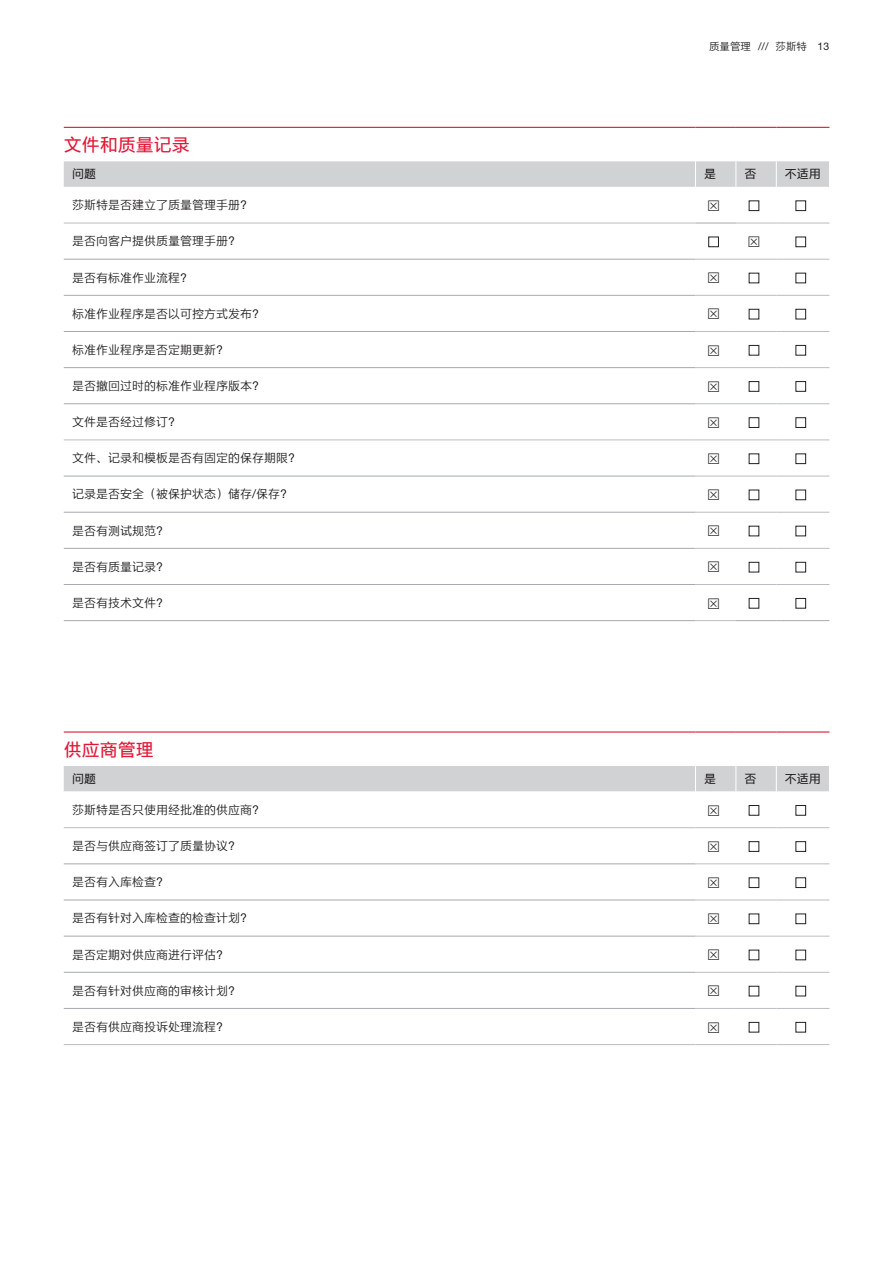
<style>
.page{position:relative;width:893px;height:1263px;background:#fff}
.page>*{position:absolute;margin:0;border:0;box-sizing:border-box;transform-origin:0 0}
.t1{font:18px "M Ying Hei PRC W5";color:#e21736}
.t2{font:12px "M Ying Hei PRC W4";color:#231f20}
.t3{font:12px "M Ying Hei PRC W5";color:#231f20}
.t4{font:10.5px "M Ying Hei PRC W4";color:#231f20}
</style>
<div class="page">
<svg style="left:64px;top:791px;width:765px;height:181px"></svg>
<div style="left:64px;top:766px;width:765px;height:25px;background:#d1d2d4"></div>
<hr style="left:64px;top:827px;width:631px;height:1px;background:#bcbdc0">
<hr style="left:695px;top:827px;width:41px;height:1px;background:#bcbdc0">
<hr style="left:736px;top:827px;width:40px;height:1px;background:#bcbdc0">
<hr style="left:695px;top:863px;width:41px;height:1px;background:#bcbdc0">
<hr style="left:736px;top:863px;width:40px;height:1px;background:#bcbdc0">
<hr style="left:695px;top:900px;width:41px;height:1px;background:#bcbdc0">
<hr style="left:736px;top:900px;width:40px;height:1px;background:#bcbdc0">
<hr style="left:695px;top:936px;width:41px;height:1px;background:#bcbdc0">
<hr style="left:736px;top:936px;width:40px;height:1px;background:#bcbdc0">
<hr style="left:695px;top:972px;width:41px;height:1px;background:#bcbdc0">
<hr style="left:736px;top:972px;width:40px;height:1px;background:#bcbdc0">
<hr style="left:695px;top:1008px;width:41px;height:1px;background:#bcbdc0">
<hr style="left:736px;top:1008px;width:40px;height:1px;background:#bcbdc0">
<hr style="left:695px;top:1044px;width:41px;height:1px;background:#bcbdc0">
<hr style="left:736px;top:1044px;width:40px;height:1px;background:#bcbdc0">
<hr style="left:776px;top:827px;width:53px;height:1px;background:#bcbdc0">
<hr style="left:776px;top:863px;width:53px;height:1px;background:#bcbdc0">
<hr style="left:776px;top:900px;width:53px;height:1px;background:#bcbdc0">
<hr style="left:776px;top:936px;width:53px;height:1px;background:#bcbdc0">
<hr style="left:776px;top:972px;width:53px;height:1px;background:#bcbdc0">
<hr style="left:776px;top:1008px;width:53px;height:1px;background:#bcbdc0">
<hr style="left:776px;top:1044px;width:53px;height:1px;background:#bcbdc0">
<hr style="left:64px;top:863px;width:631px;height:1px;background:#a8a9ad">
<hr style="left:64px;top:900px;width:631px;height:1px;background:#a8a9ad">
<hr style="left:64px;top:936px;width:631px;height:1px;background:#a8a9ad">
<hr style="left:64px;top:972px;width:631px;height:1px;background:#a8a9ad">
<hr style="left:64px;top:1008px;width:631px;height:1px;background:#a8a9ad">
<hr style="left:64px;top:1044px;width:631px;height:1px;background:#bcbdc0">
<hr style="left:64px;top:731px;width:631px;height:1px;background:#e21736">
<hr style="left:695px;top:731px;width:41px;height:1px;background:#e21736">
<hr style="left:736px;top:731px;width:40px;height:1px;background:#e21736">
<hr style="left:776px;top:731px;width:53px;height:1px;background:#e21736">
<svg style="left:64px;top:222px;width:765px;height:326px"></svg>
<div style="left:64px;top:161px;width:765px;height:26px;background:#d1d2d4"></div>
<hr style="left:64px;top:223px;width:631px;height:1px;background:#bcbdc0">
<hr style="left:695px;top:259px;width:41px;height:1px;background:#bcbdc0">
<hr style="left:736px;top:259px;width:40px;height:1px;background:#bcbdc0">
<hr style="left:695px;top:295px;width:41px;height:1px;background:#bcbdc0">
<hr style="left:736px;top:295px;width:40px;height:1px;background:#bcbdc0">
<hr style="left:695px;top:331px;width:41px;height:1px;background:#bcbdc0">
<hr style="left:736px;top:331px;width:40px;height:1px;background:#bcbdc0">
<hr style="left:695px;top:367px;width:41px;height:1px;background:#bcbdc0">
<hr style="left:736px;top:367px;width:40px;height:1px;background:#bcbdc0">
<hr style="left:695px;top:403px;width:41px;height:1px;background:#bcbdc0">
<hr style="left:736px;top:403px;width:40px;height:1px;background:#bcbdc0">
<hr style="left:695px;top:440px;width:41px;height:1px;background:#bcbdc0">
<hr style="left:736px;top:440px;width:40px;height:1px;background:#bcbdc0">
<hr style="left:695px;top:476px;width:41px;height:1px;background:#bcbdc0">
<hr style="left:736px;top:476px;width:40px;height:1px;background:#bcbdc0">
<hr style="left:695px;top:512px;width:41px;height:1px;background:#bcbdc0">
<hr style="left:736px;top:512px;width:40px;height:1px;background:#bcbdc0">
<hr style="left:695px;top:548px;width:41px;height:1px;background:#bcbdc0">
<hr style="left:736px;top:548px;width:40px;height:1px;background:#bcbdc0">
<hr style="left:695px;top:584px;width:41px;height:1px;background:#bcbdc0">
<hr style="left:736px;top:584px;width:40px;height:1px;background:#bcbdc0">
<hr style="left:695px;top:620px;width:41px;height:1px;background:#bcbdc0">
<hr style="left:776px;top:223px;width:53px;height:1px;background:#bcbdc0">
<hr style="left:776px;top:259px;width:53px;height:1px;background:#bcbdc0">
<hr style="left:776px;top:295px;width:53px;height:1px;background:#bcbdc0">
<hr style="left:776px;top:331px;width:53px;height:1px;background:#bcbdc0">
<hr style="left:776px;top:367px;width:53px;height:1px;background:#bcbdc0">
<hr style="left:776px;top:403px;width:53px;height:1px;background:#bcbdc0">
<hr style="left:776px;top:440px;width:53px;height:1px;background:#bcbdc0">
<hr style="left:776px;top:476px;width:53px;height:1px;background:#bcbdc0">
<hr style="left:776px;top:512px;width:53px;height:1px;background:#bcbdc0">
<hr style="left:776px;top:548px;width:53px;height:1px;background:#bcbdc0">
<hr style="left:776px;top:584px;width:53px;height:1px;background:#bcbdc0">
<hr style="left:64px;top:259px;width:631px;height:1px;background:#a8a9ad">
<hr style="left:736px;top:620px;width:40px;height:1px;background:#a8a9ad">
<hr style="left:776px;top:620px;width:53px;height:1px;background:#a8a9ad">
<hr style="left:64px;top:295px;width:631px;height:1px;background:#a8a9ad">
<hr style="left:64px;top:331px;width:631px;height:1px;background:#a8a9ad">
<hr style="left:64px;top:367px;width:631px;height:1px;background:#a8a9ad">
<hr style="left:64px;top:403px;width:631px;height:1px;background:#a8a9ad">
<hr style="left:64px;top:440px;width:631px;height:1px;background:#bcbdc0">
<hr style="left:64px;top:476px;width:631px;height:1px;background:#a8a9ad">
<hr style="left:64px;top:512px;width:631px;height:1px;background:#a8a9ad">
<hr style="left:64px;top:548px;width:631px;height:1px;background:#a8a9ad">
<hr style="left:64px;top:584px;width:631px;height:1px;background:#a8a9ad">
<hr style="left:64px;top:620px;width:631px;height:1px;background:#a8a9ad">
<hr style="left:64px;top:127px;width:631px;height:1px;background:#e21736">
<hr style="left:695px;top:127px;width:41px;height:1px;background:#e21736">
<hr style="left:736px;top:127px;width:40px;height:1px;background:#e21736">
<hr style="left:776px;top:127px;width:53px;height:1px;background:#e21736">
<hr style="left:695px;top:223px;width:41px;height:1px;background:#a8a9ad">
<hr style="left:736px;top:223px;width:40px;height:1px;background:#bcbdc0">
<svg style="left:708px;top:805px;width:11px;height:11px"></svg>
<svg style="left:749px;top:805px;width:10px;height:10px"></svg>
<svg style="left:796px;top:805px;width:10px;height:10px"></svg>
<svg style="left:708px;top:841px;width:11px;height:11px"></svg>
<svg style="left:749px;top:841px;width:10px;height:10px"></svg>
<svg style="left:796px;top:841px;width:10px;height:10px"></svg>
<svg style="left:708px;top:877px;width:11px;height:11px"></svg>
<svg style="left:749px;top:878px;width:10px;height:9px"></svg>
<svg style="left:796px;top:878px;width:10px;height:9px"></svg>
<svg style="left:708px;top:913px;width:11px;height:11px"></svg>
<svg style="left:749px;top:914px;width:10px;height:10px"></svg>
<svg style="left:796px;top:914px;width:10px;height:10px"></svg>
<svg style="left:708px;top:949px;width:11px;height:11px"></svg>
<svg style="left:749px;top:950px;width:10px;height:10px"></svg>
<svg style="left:796px;top:950px;width:10px;height:10px"></svg>
<svg style="left:709px;top:237px;width:9px;height:10px"></svg>
<svg style="left:749px;top:236px;width:10px;height:11px"></svg>
<svg style="left:796px;top:237px;width:10px;height:10px"></svg>
<svg style="left:708px;top:273px;width:11px;height:10px"></svg>
<svg style="left:749px;top:273px;width:10px;height:10px"></svg>
<svg style="left:796px;top:273px;width:10px;height:10px"></svg>
<svg style="left:708px;top:309px;width:11px;height:10px"></svg>
<svg style="left:749px;top:309px;width:10px;height:10px"></svg>
<svg style="left:796px;top:309px;width:10px;height:10px"></svg>
<svg style="left:708px;top:345px;width:11px;height:11px"></svg>
<svg style="left:749px;top:345px;width:10px;height:10px"></svg>
<svg style="left:796px;top:345px;width:10px;height:10px"></svg>
<svg style="left:708px;top:381px;width:11px;height:11px"></svg>
<svg style="left:749px;top:381px;width:10px;height:10px"></svg>
<svg style="left:796px;top:381px;width:10px;height:10px"></svg>
<svg style="left:708px;top:417px;width:11px;height:11px"></svg>
<svg style="left:749px;top:418px;width:10px;height:9px"></svg>
<svg style="left:796px;top:418px;width:10px;height:9px"></svg>
<svg style="left:708px;top:453px;width:11px;height:11px"></svg>
<svg style="left:749px;top:454px;width:10px;height:10px"></svg>
<svg style="left:796px;top:454px;width:10px;height:10px"></svg>
<svg style="left:708px;top:489px;width:11px;height:11px"></svg>
<svg style="left:749px;top:490px;width:10px;height:10px"></svg>
<svg style="left:796px;top:490px;width:10px;height:10px"></svg>
<svg style="left:708px;top:525px;width:11px;height:11px"></svg>
<svg style="left:749px;top:526px;width:10px;height:10px"></svg>
<svg style="left:796px;top:526px;width:10px;height:10px"></svg>
<p class="t4" style="left:709px;top:40px;width:122px">质量管理 /// 莎斯特 13</p>
<h1 class="t1" style="left:64px;top:134px;width:127px">文件和质量记录</h1>
<p class="t3" style="left:72px;top:167px;width:25px">问题</p>
<p class="t3" style="left:704px;top:167px;width:13px">是</p>
<p class="t3" style="left:744px;top:167px;width:13px">否</p>
<p class="t3" style="left:785px;top:167px;width:37px">不适用</p>
<p class="t2" style="left:72px;top:198px;width:181px">莎斯特是否建立了质量管理手册？</p>
<p class="t2" style="left:72px;top:234px;width:169px">是否向客户提供质量管理手册？</p>
<p class="t2" style="left:72px;top:270px;width:121px">是否有标准作业流程？</p>
<p class="t2" style="left:72px;top:306px;width:193px">标准作业程序是否以可控方式发布？</p>
<p class="t2" style="left:72px;top:342px;width:157px">标准作业程序是否定期更新？</p>
<p class="t2" style="left:72px;top:378px;width:193px">是否撤回过时的标准作业程序版本？</p>
<p class="t2" style="left:72px;top:414px;width:109px">文件是否经过修订？</p>
<p class="t2" style="left:72px;top:451px;width:229px">文件、记录和模板是否有固定的保存期限？</p>
<p class="t2" style="left:72px;top:487px;width:221px">记录是否安全（被保护状态）储存/保存？</p>
<p class="t2" style="left:72px;top:523px;width:97px">是否有测试规范？</p>
<p class="t2" style="left:72px;top:559px;width:97px">是否有质量记录？</p>
<p class="t2" style="left:72px;top:595px;width:97px">是否有技术文件？</p>
<h1 class="t1" style="left:64px;top:738px;width:91px">供应商管理</h1>
<p class="t3" style="left:72px;top:772px;width:25px">问题</p>
<p class="t3" style="left:704px;top:772px;width:13px">是</p>
<p class="t3" style="left:744px;top:772px;width:13px">否</p>
<p class="t3" style="left:785px;top:772px;width:37px">不适用</p>
<p class="t2" style="left:72px;top:802px;width:193px">莎斯特是否只使用经批准的供应商？</p>
<p class="t2" style="left:72px;top:838px;width:169px">是否与供应商签订了质量协议？</p>
<p class="t2" style="left:72px;top:874px;width:97px">是否有入库检查？</p>
<p class="t2" style="left:72px;top:911px;width:181px">是否有针对入库检查的检查计划？</p>
<p class="t2" style="left:72px;top:947px;width:157px">是否定期对供应商进行评估？</p>
<p class="t2" style="left:72px;top:983px;width:169px">是否有针对供应商的审核计划？</p>
<p class="t2" style="left:72px;top:1019px;width:157px">是否有供应商投诉处理流程？</p>
</div>
